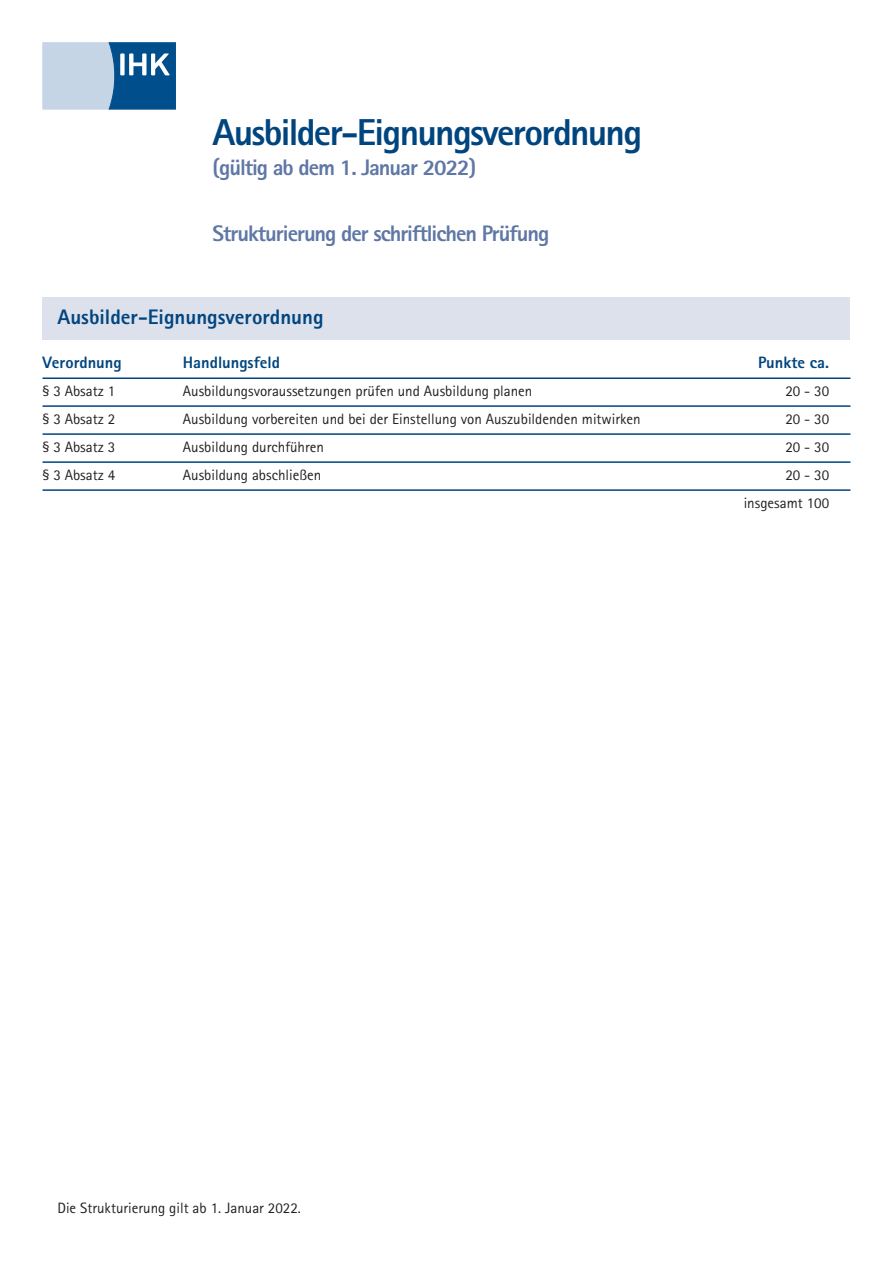
<style>
.page{position:relative;width:893px;height:1263px;background:#fff}
.page>*{position:absolute;margin:0;border:0;box-sizing:border-box;transform-origin:0 0}
.t1{font:800 37.5px "AT Rotis Sans Serif";letter-spacing:-.045em;color:#01457f}
.t2{font:800 22.5px "AT Rotis Sans Serif";letter-spacing:-.045em;color:#5f77a5}
.t3{font:800 21px "AT Rotis Sans Serif";color:#01457f}
.t4{font:800 16.5px "AT Rotis Sans Serif";color:#01457f}
.t5{font:15px/28px "AT Rotis Sans Serif";color:#231f20;text-align:right}
</style>
<div class="page">
<svg style="left:43px;top:43px;width:133px;height:66px"></svg>
<div style="left:43px;top:298px;width:807px;height:42px;background:#dce1ec"></div>
<hr style="left:43px;top:377px;width:807px;height:2px;background:#01457f">
<hr style="left:43px;top:405px;width:807px;height:2px;background:#01457f">
<hr style="left:43px;top:433px;width:807px;height:2px;background:#01457f">
<hr style="left:43px;top:461px;width:807px;height:2px;background:#01457f">
<hr style="left:43px;top:489px;width:807px;height:2px;background:#01457f">
<h1 class="t1" style="left:213px;top:119px;width:431px">Ausbilder-Eignungsverordnung</h1>
<h2 class="t2" style="left:213px;top:159px;width:265px">(gültig ab dem 1. Januar 2022)</h2>
<h2 class="t2" style="left:213px;top:225px;width:338px">Strukturierung der schriftlichen Prüfung</h2>
<h3 class="t3" style="left:58px;top:309px;width:268px">Ausbilder-Eignungsverordnung</h3>
<p class="t4" style="left:43px;top:356px;width:81px">Verordnung</p>
<p class="t4" style="left:183px;top:356px;width:99px">Handlungsfeld</p>
<p class="t4" style="left:758px;top:356px;width:73px">Punkte ca.</p>
<p class="t5" style="left:43px;top:378px;width:74px">§ 3 Absatz 1</p>
<p class="t5" style="left:183px;top:378px;width:351px">Ausbildungsvoraussetzungen prüfen und Ausbildung planen</p>
<p class="t5" style="left:785px;top:378px;width:45px">20 - 30</p>
<p class="t5" style="left:43px;top:406px;width:74px">§ 3 Absatz 2</p>
<p class="t5" style="left:183px;top:406px;width:459px">Ausbildung vorbereiten und bei der Einstellung von Auszubildenden mitwirken</p>
<p class="t5" style="left:785px;top:406px;width:45px">20 - 30</p>
<p class="t5" style="left:43px;top:434px;width:74px">§ 3 Absatz 3</p>
<p class="t5" style="left:183px;top:434px;width:143px">Ausbildung durchführen</p>
<p class="t5" style="left:785px;top:434px;width:45px">20 - 30</p>
<p class="t5" style="left:43px;top:462px;width:74px">§ 3 Absatz 4</p>
<p class="t5" style="left:183px;top:462px;width:140px">Ausbildung abschließen</p>
<p class="t5" style="left:744px;top:462px;width:87px">20 - 30 insgesamt 100</p>
<p class="t5" style="left:57px;top:1195px;width:245px">Die Strukturierung gilt ab 1. Januar 2022.</p>
</div>
